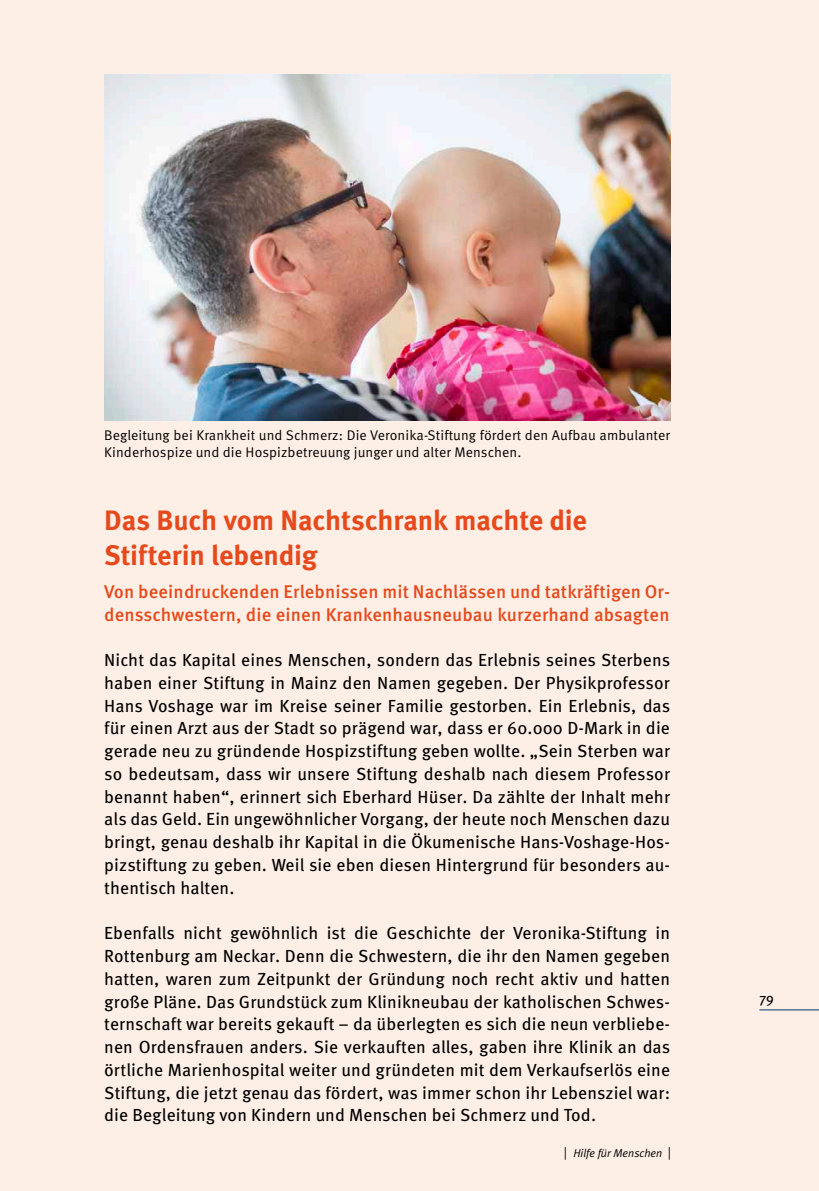
<style>
.page{position:relative;width:819px;height:1191px;background:#fdefe6}
.page>*{position:absolute;margin:0;border:0;box-sizing:border-box;transform-origin:0 0}
.t1{font:700 28px/35px "Meta Pro";letter-spacing:-.01em;color:#e6491b}
.t2{font:500 18.38px/22.8px "Meta Pro";letter-spacing:.01em;color:#e6491b}
.t3{font:17.5px/22.8px "Meta Pro";letter-spacing:.01em;color:#000;text-align:justify}
.t4{font:14px/16.8px "Meta Pro";letter-spacing:.01em;color:#000}
.t5{font:14px "Meta Pro";color:#000}
.t6{font:italic 11.38px "Meta Plus Normal";color:#000}
.s1{font-family:"Meta Pro";font-style:normal;font-size:13.12px}
</style>
<div class="page">
<hr style="left:759px;top:1009px;width:60px;height:1px;background:#003770">
<img style="left:104px;top:74px;width:566px;height:347px">
<p class="t4" style="left:104px;top:427px;width:567px">Begleitung bei Krankheit und Schmerz: Die Veronika-Stiftung fördert den Aufbau ambulanter<br>Kinderhospize und die Hospizbetreuung junger und alter Menschen.</p>
<h1 class="t1" style="left:104px;top:503px;width:484px">Das Buch vom Nachtschrank machte die<br>Stifterin lebendig</h1>
<p class="t2" style="left:104px;top:580px;width:567px">Von beeindruckenden Erlebnissen mit Nachlässen und tatkräftigen Or&shy;densschwestern, die einen Krankenhausneubau kurzerhand absagten</p>
<p class="t3" style="left:104px;top:649px;width:567px">Nicht das Kapital eines Menschen, sondern das Erlebnis seines Sterbens haben einer Stiftung in Mainz den Namen gegeben. Der Physikprofessor Hans Voshage war im Kreise seiner Familie gestorben. Ein Erlebnis, das für einen Arzt aus der Stadt so prägend war, dass er 60.000 D-Mark in die gerade neu zu gründende Hospizstiftung geben wollte. „Sein Sterben war so bedeutsam, dass wir unsere Stiftung deshalb nach diesem Professor benannt haben“, erinnert sich Eberhard Hüser. Da zählte der Inhalt mehr als das Geld. Ein ungewöhnlicher Vorgang, der heute noch Menschen dazu bringt, genau deshalb ihr Kapital in die Ökumenische Hans-Voshage-Hos&shy;pizstiftung zu geben. Weil sie eben diesen Hintergrund für besonders au&shy;thentisch halten.</p>
<p class="t3" style="left:104px;top:922px;width:567px">Ebenfalls nicht gewöhnlich ist die Geschichte der Veronika-Stiftung in Rottenburg am Neckar. Denn die Schwestern, die ihr den Namen gegeben hatten, waren zum Zeitpunkt der Gründung noch recht aktiv und hatten große Pläne. Das Grundstück zum Klinikneubau der katholischen Schwes&shy;ternschaft war bereits gekauft – da überlegten es sich die neun verbliebe&shy;nen Ordensfrauen anders. Sie verkauften alles, gaben ihre Klinik an das örtliche Marienhospital weiter und gründeten mit dem Verkaufserlös eine Stiftung, die jetzt genau das fördert, was immer schon ihr Lebensziel war: die Begleitung von Kindern und Menschen bei Schmerz und Tod.</p>
<p class="t6" style="left:564px;top:1146px;width:109px"><span class="s1">|</span> Hilfe für Menschen <span class="s1">|</span></p>
<p class="t5" style="left:759px;top:989px;width:16px">79</p>
</div>
